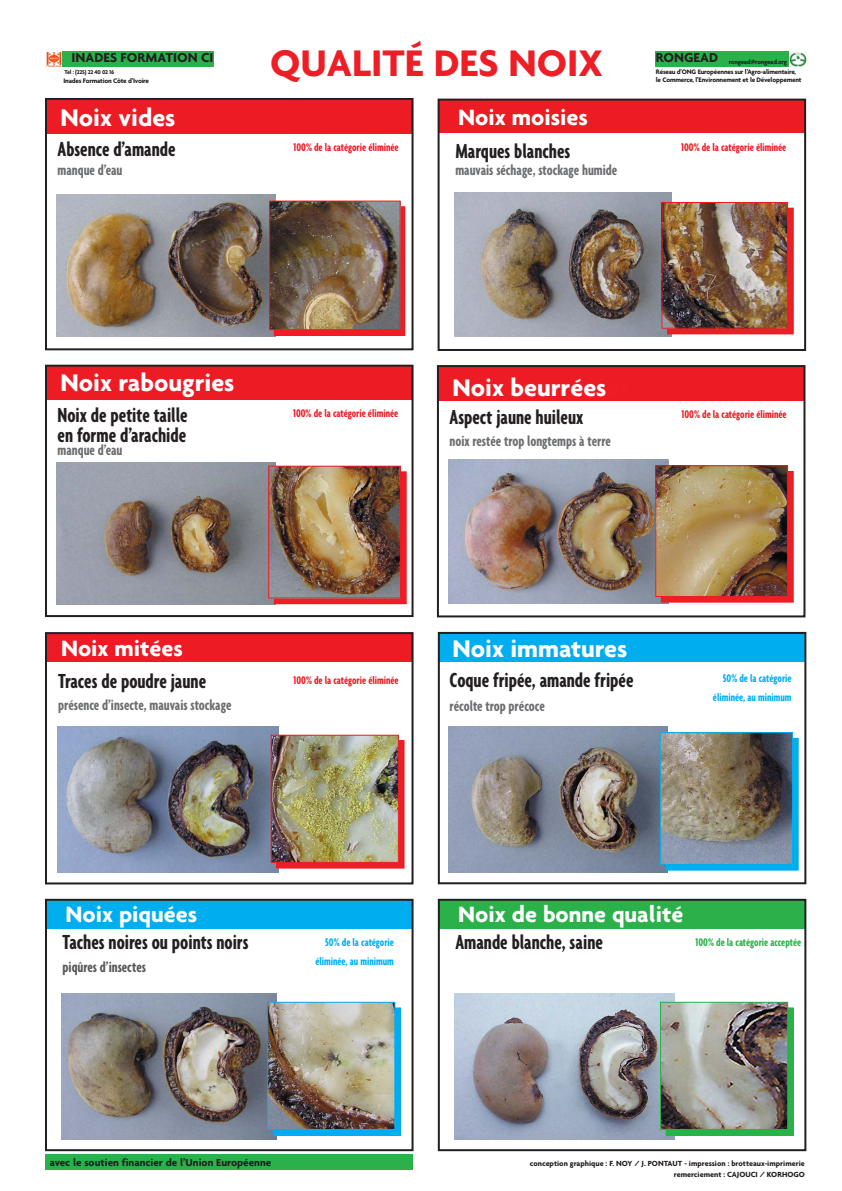
<style>
.page{position:relative;width:842px;height:1191px;background:#fff}
.page>*{position:absolute;margin:0;border:0;box-sizing:border-box;transform-origin:0 0}
.t1{font:700 40px "Agenda";color:#ed1e25}
.t2{font:700 26px "Agenda";color:#fff}
.t3{font:700 24px "Agenda";color:#fff}
.t4{font:700 extra-condensed 22px/20px "Agenda";color:#231f20}
.t5{font:700 extra-condensed 16px "Agenda";color:#6d6e70}
.t6{font:700 extra-condensed 16px "Agenda";color:#58595b}
.t7{font:700 14px "Agenda";color:#231f20}
.t8{font:700 extra-condensed 12px "Agenda";color:#ed1c24}
.t9{font:700 extra-condensed 12px/19px "Agenda";color:#00aeef;text-align:right}
.t10{font:700 extra-condensed 12px "Agenda";color:#2bb14a}
.t11{font:700 11px "Agenda";color:#231f20}
.t12{font:700 8px/11.1px "Agenda";color:#231f20;text-align:right}
.t13{font:700 7px/8.4px "Agenda";letter-spacing:-.03em;color:#231f20}
.t14{font:700 6.7px "Agenda";letter-spacing:-.03em;color:#231f20}
.t15{font:700 6px "Agenda";letter-spacing:-.03em;color:#231f20}
.s1{color:#ed1e25}
</style>
<div class="page">
<div style="left:45px;top:1154px;width:368px;height:16px;background:#2bb14a"></div>
<div style="left:655px;top:51px;width:151px;height:16px;background:#2bb14a"></div>
<div style="left:62px;top:51px;width:152px;height:16px;background:#2bb14a"></div>
<div style="left:46px;top:633px;width:366px;height:29px;background:#ed1c24"></div>
<div style="left:45px;top:632px;width:368px;height:252px;border:2px solid #231f20"></div>
<div style="left:439px;top:633px;width:366px;height:29px;background:#00aeef"></div>
<div style="left:438px;top:632px;width:368px;height:252px;border:2px solid #231f20"></div>
<div style="left:47px;top:900px;width:365px;height:28px;background:#00aeef"></div>
<div style="left:45px;top:898px;width:368px;height:253px;border:2px solid #231f20"></div>
<div style="left:46px;top:100px;width:366px;height:34px;background:#ed1c24"></div>
<div style="left:45px;top:98px;width:368px;height:252px;border:2px solid #231f20"></div>
<div style="left:438px;top:366px;width:367px;height:35px;background:#ed1c24"></div>
<div style="left:46px;top:366px;width:366px;height:34px;background:#ed1c24"></div>
<div style="left:45px;top:365px;width:368px;height:252px;border:2px solid #231f20"></div>
<img style="left:62px;top:993px;width:214px;height:146px">
<div style="left:273px;top:1008px;width:127px;height:127px;background:#00aeef"></div>
<div style="left:273px;top:1007px;width:128px;height:128px;border:1px solid #00aeef"></div>
<img style="left:449px;top:726px;width:219px;height:146px">
<div style="left:666px;top:738px;width:132px;height:132px;background:#00aeef"></div>
<div style="left:666px;top:738px;width:133px;height:132px;border:1px solid #00aeef"></div>
<img style="left:57px;top:726px;width:222px;height:147px">
<div style="left:277px;top:741px;width:127px;height:127px;background:#ed1e25"></div>
<div style="left:437px;top:365px;width:368px;height:252px;border:2px solid #231f20"></div>
<img style="left:449px;top:460px;width:219px;height:143px">
<div style="left:661px;top:471px;width:132px;height:131px;background:#ed1e25"></div>
<div style="left:661px;top:471px;width:133px;height:131px;border:1px solid #ed1c24"></div>
<img style="left:57px;top:462px;width:219px;height:143px">
<div style="left:274px;top:472px;width:132px;height:131px;background:#ed1e25"></div>
<div style="left:274px;top:471px;width:133px;height:133px;border:1px solid #ed1c24"></div>
<img style="left:57px;top:194px;width:219px;height:143px">
<div style="left:274px;top:207px;width:131px;height:128px;background:#ed1e25"></div>
<div style="left:274px;top:206px;width:131px;height:130px;border:1px solid #ed1c24"></div>
<img style="left:454px;top:193px;width:217px;height:143px">
<div style="left:668px;top:208px;width:125px;height:126px;background:#ed1e25"></div>
<div style="left:667px;top:208px;width:127px;height:126px;border:1px solid #ed1c24"></div>
<div style="left:439px;top:99px;width:365px;height:34px;background:#ed1c24"></div>
<img style="left:662px;top:734px;width:129px;height:129px">
<div style="left:660px;top:732px;width:133px;height:133px;border:1px solid #00aeef"></div>
<img style="left:273px;top:736px;width:124px;height:125px">
<div style="left:271px;top:734px;width:128px;height:129px;border:1px solid #ed1c24"></div>
<img style="left:269px;top:1003px;width:124px;height:125px">
<div style="left:267px;top:1001px;width:128px;height:129px;border:1px solid #00aeef"></div>
<img style="left:663px;top:204px;width:123px;height:123px">
<div style="left:661px;top:202px;width:127px;height:127px;border:1px solid #ed1c24"></div>
<img style="left:271px;top:202px;width:128px;height:126px">
<div style="left:269px;top:200px;width:132px;height:130px;border:1px solid #ed1c24"></div>
<img style="left:270px;top:468px;width:129px;height:128px">
<div style="left:268px;top:466px;width:133px;height:132px;border:1px solid #ed1c24"></div>
<img style="left:657px;top:467px;width:129px;height:128px">
<div style="left:655px;top:465px;width:133px;height:132px;border:1px solid #ed1c24"></div>
<div style="left:440px;top:900px;width:365px;height:28px;background:#2bb14a"></div>
<div style="left:438px;top:898px;width:368px;height:253px;border:2px solid #231f20"></div>
<img style="left:454px;top:993px;width:220px;height:146px">
<div style="left:666px;top:1008px;width:127px;height:127px;background:#2bb14a"></div>
<div style="left:666px;top:1007px;width:128px;height:128px;border:1px solid #2bb14a"></div>
<img style="left:662px;top:1003px;width:124px;height:125px">
<div style="left:660px;top:1001px;width:128px;height:129px;border:1px solid #2bb14a"></div>
<div style="left:438px;top:99px;width:368px;height:252px;border:2px solid #231f20"></div>
<div style="left:790px;top:51px;width:16px;height:17px;background:#fff"></div>
<img style="left:790px;top:52px;width:17px;height:15px">
<img style="left:46px;top:52px;width:16px;height:15px">
<p class="t7" style="left:72px;top:52px;width:143px">INADES FORMATION CI</p>
<p class="t13" style="left:63px;top:77px;width:87px">Inades Formation Côte d’Ivoire</p>
<p class="t2" style="left:60px;top:107px;width:117px">Noix vides</p>
<p class="t4" style="left:58px;top:142px;width:119px">Absence d’amande</p>
<p class="t5" style="left:58px;top:165px;width:66px">manque d’eau</p>
<p class="t15" style="left:64px;top:70px;width:51px">Tel : (225) 22 40 02 16</p>
<h1 class="t1" style="left:270px;top:47px;width:334px">QUALITÉ DES NOIX</h1>
<p class="t7" style="left:656px;top:52px;width:64px">RONGEAD</p>
<p class="t13" style="left:656px;top:68px;width:147px">Réseau d’ONG Européennes sur l’Agro-alimentaire, le Commerce, l’Environnement et le Développement</p>
<p class="t14" style="left:729px;top:60px;width:60px">rongead@rongead.org</p>
<p class="t3" style="left:458px;top:107px;width:131px">Noix moisies</p>
<p class="t4" style="left:455px;top:144px;width:116px">Marques blanches</p>
<p class="t5" style="left:455px;top:165px;width:163px">mauvais séchage, stockage humide</p>
<p class="t8" style="left:294px;top:144px;width:107px">100% de la catégorie éliminée</p>
<p class="t8" style="left:681px;top:143px;width:107px">100% de la catégorie éliminée</p>
<p class="t2" style="left:60px;top:371px;width:176px">Noix rabougries</p>
<p class="t4" style="left:58px;top:407px;width:132px">Noix de petite taille en forme d’arachide</p>
<p class="t5" style="left:58px;top:445px;width:66px">manque d’eau</p>
<p class="t8" style="left:293px;top:410px;width:107px">100% de la catégorie éliminée</p>
<p class="t2" style="left:452px;top:376px;width:179px">Noix beurrées<span class="s1">es</span></p>
<p class="t4" style="left:450px;top:410px;width:135px">Aspect jaune huileux</p>
<p class="t5" style="left:450px;top:436px;width:163px">noix restée trop longtemps à terre</p>
<p class="t8" style="left:682px;top:410px;width:107px">100% de la catégorie éliminée</p>
<p class="t3" style="left:61px;top:638px;width:123px">Noix mitées</p>
<p class="t4" style="left:58px;top:674px;width:149px">Traces de poudre jaune</p>
<p class="t5" style="left:58px;top:700px;width:175px">présence d’insecte, mauvais stockage</p>
<p class="t8" style="left:294px;top:676px;width:107px">100% de la catégorie éliminée</p>
<p class="t2" style="left:452px;top:638px;width:176px">Noix immatures</p>
<p class="t4" style="left:450px;top:672px;width:185px">Coque fripée, amande fripée</p>
<p class="t5" style="left:450px;top:701px;width:97px">récolte trop précoce</p>
<p class="t9" style="left:713px;top:670px;width:80px">50% de la catégorie éliminée, au minimum</p>
<p class="t3" style="left:65px;top:904px;width:133px">Noix piquées</p>
<p class="t4" style="left:63px;top:935px;width:187px">Taches noires ou points noirs</p>
<p class="t6" style="left:63px;top:961px;width:85px">piqûres d’insectes</p>
<p class="t9" style="left:315px;top:934px;width:80px">50% de la catégorie éliminée, au minimum</p>
<p class="t3" style="left:458px;top:904px;width:226px">Noix de bonne qualité</p>
<p class="t4" style="left:455px;top:935px;width:149px">Amande blanche, saine</p>
<p class="t10" style="left:696px;top:938px;width:107px">100% de la catégorie acceptée</p>
<p class="t11" style="left:50px;top:1158px;width:223px">avec le soutien financier de l’Union Européenne</p>
<p class="t12" style="left:530px;top:1158px;width:276px">conception graphique : F. NOY / J. PONTAUT - impression : brotteaux-imprimerie remerciement : CAJOUCI / KORHOGO</p>
</div>
